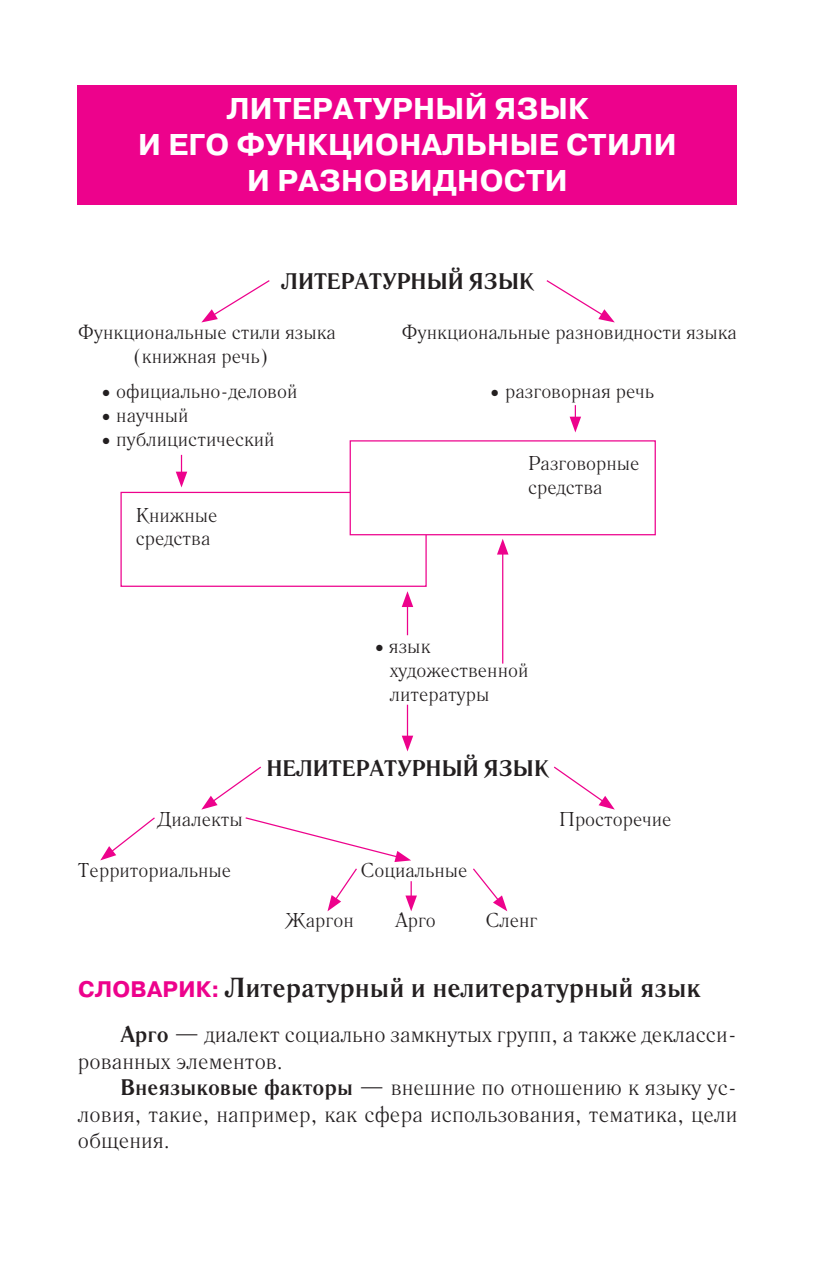
<style>
.page{position:relative;width:815px;height:1276px;background:#fff}
.page>*{position:absolute;margin:0;border:0;box-sizing:border-box;transform-origin:0 0}
.t1{font:700 30px "Pragmatica";letter-spacing:.01em;color:#fff}
.t2{font:700 27.5px "Literaturnaya";color:#231f20}
.t3{font:22.5px/26.5px "Literaturnaya";color:#231f20}
.t4{font:700 22.5px "Literaturnaya";color:#231f20}
.t5{font:700 22.5px "Pragmatica";color:#ed028c}
.t6{font:20px/24.2px "Literaturnaya";color:#231f20}
.t7{font:17.5px/24px "Symbol";color:#231f20;text-align:justify}
.s1{font-family:"Pragmatica";font-size:22.5px;color:#ed028c}
.s2{font-weight:700}
</style>
<div class="page">
<div style="left:78px;top:85px;width:659px;height:119px;background:#ed028c"></div>
<svg style="left:176px;top:455px;width:11px;height:32px"></svg>
<svg style="left:570px;top:405px;width:11px;height:27px"></svg>
<div style="left:120px;top:492px;width:307px;height:95px;border:1px solid #ed028c"></div>
<div style="left:350px;top:441px;width:305px;height:94px;background:#fff"></div>
<div style="left:350px;top:440px;width:306px;height:95px;border:1px solid #ed028c"></div>
<hr style="left:407px;top:603px;width:1px;height:32px;background:#ed028c">
<svg style="left:402px;top:591px;width:11px;height:16px"></svg>
<hr style="left:502px;top:550px;width:1px;height:113px;background:#ed028c">
<svg style="left:497px;top:539px;width:11px;height:15px"></svg>
<hr style="left:407px;top:704px;width:1px;height:35px;background:#ed028c">
<svg style="left:402px;top:735px;width:11px;height:16px"></svg>
<svg style="left:473px;top:868px;width:34px;height:43px"></svg>
<svg style="left:201px;top:280px;width:69px;height:42px"></svg>
<svg style="left:546px;top:280px;width:69px;height:42px"></svg>
<svg style="left:202px;top:766px;width:59px;height:43px"></svg>
<svg style="left:554px;top:766px;width:61px;height:43px"></svg>
<svg style="left:100px;top:817px;width:55px;height:43px"></svg>
<svg style="left:245px;top:817px;width:172px;height:94px"></svg>
<h1 class="t1" style="left:226px;top:89px;width:23px">ЛИТЕР</h1>
<h1 class="t1" style="left:333px;top:89px;width:83px">АТУРНЫЙ</h1>
<h1 class="t1" style="left:495px;top:89px;width:95px">ЯЗЫК</h1>
<h1 class="t1" style="left:138px;top:125px;width:237px">И ЕГО ФУНКЦИОН</h1>
<h1 class="t1" style="left:422px;top:125px;width:45px">АЛЬНЫЕ</h1>
<h1 class="t1" style="left:566px;top:125px;width:23px">СТИЛИ</h1>
<h1 class="t1" style="left:247px;top:161px;width:186px">И РАЗНОВИДНОСТИ</h1>
<p class="t4" style="left:282px;top:267px;width:253px">ЛИТЕРАТУРНЫЙ ЯЗЫК</p>
<p class="t6" style="left:78px;top:321px;width:260px">Функциональные стили языка</p>
<p class="t6" style="left:402px;top:321px;width:337px">Функциональные разновидности языка</p>
<p class="t6" style="left:116px;top:339px;width:183px;line-height:34.8px;text-indent:18px">(книжная речь) официально-деловой</p>
<p class="t6" style="left:116px;top:403px;width:160px">научный публицистический</p>
<p class="t7" style="left:102px;top:379px;width:10px">• • •</p>
<p class="t6" style="left:491px;top:379px;width:165px">• разговорная речь</p>
<p class="t6" style="left:136px;top:503px;width:83px">Книжные средства</p>
<p class="t6" style="left:528px;top:452px;width:113px">Разговорные средства</p>
<p class="t6" style="left:389px;top:634px;width:141px">язык художественной литературы</p>
<p class="t7" style="left:376px;top:634px;width:10px">•</p>
<p class="t4" style="left:267px;top:754px;width:283px">НЕЛИТЕРАТУРНЫЙ ЯЗЫК</p>
<p class="t6" style="left:158px;top:807px;width:86px">Диалекты</p>
<p class="t6" style="left:559px;top:807px;width:114px">Просторечие</p>
<p class="t6" style="left:78px;top:858px;width:155px">Территориальные</p>
<p class="t6" style="left:360px;top:858px;width:109px">Социальные</p>
<p class="t6" style="left:285px;top:909px;width:70px">Жаргон</p>
<p class="t6" style="left:395px;top:909px;width:42px">Арго</p>
<p class="t6" style="left:485px;top:909px;width:54px">Сленг</p>
<p class="t5" style="left:78px;top:974px;width:18px">СЛО</p>
<h2 class="t2" style="left:131px;top:970px;width:572px"><span class="s1">ВАРИ К:</span> Литературный и нелитературный язык</h2>
<p class="t3" style="left:78px;top:1021px;width:661px;text-indent:43px"><span class="s2">Арго</span> — диалект социально замкнутых групп, а также декласси&shy;рованных элементов.</p>
<p class="t3" style="left:78px;top:1074px;width:661px;text-align:justify;text-indent:43px"><span class="s2">Внеязыковые факторы</span> — внешние по отношению к языку ус&shy;ловия, такие, например, как сфера использования, тематика, цели общения.</p>
</div>
